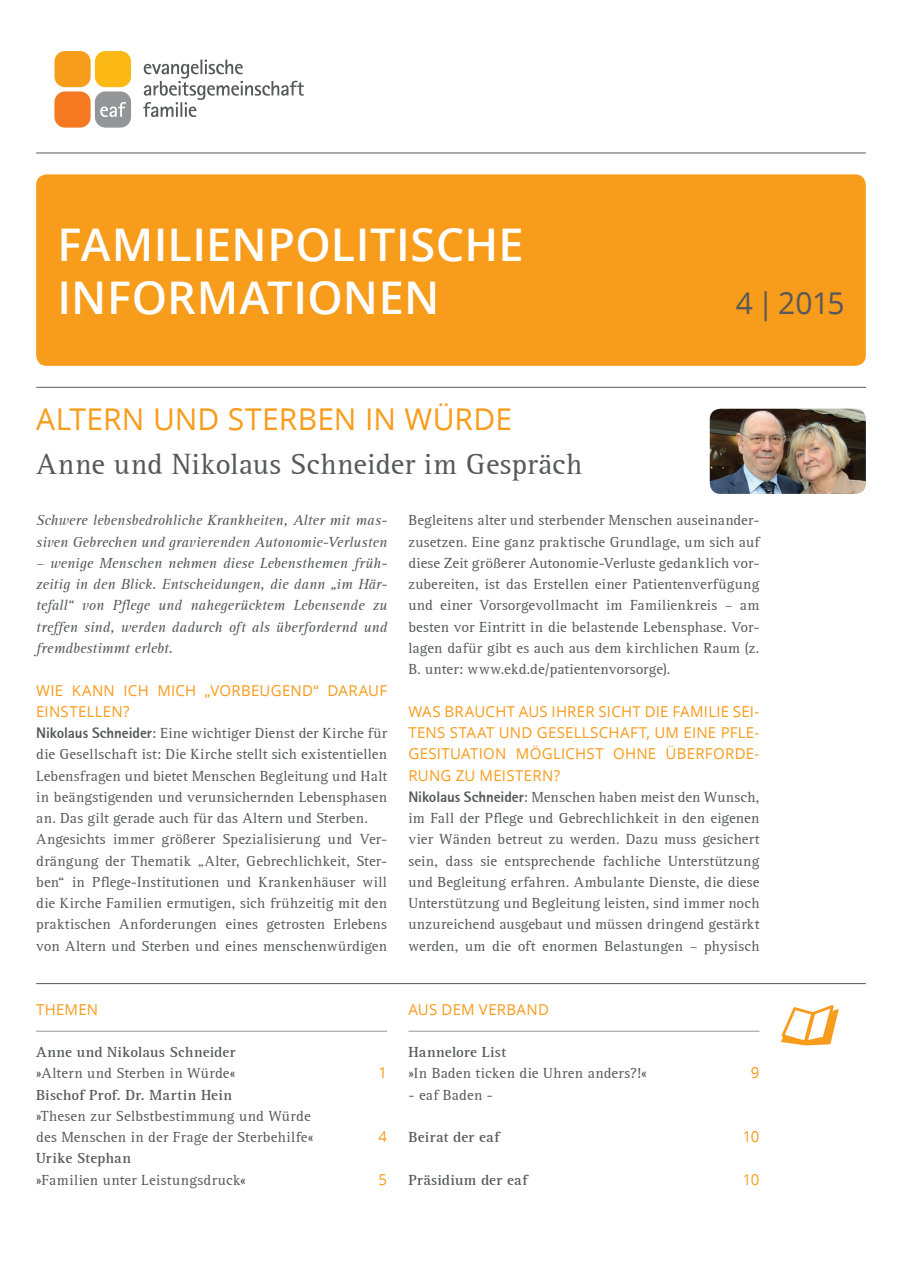
<style>
.page{position:relative;width:902px;height:1272px;background:#fff}
.page>*{position:absolute;margin:0;border:0;box-sizing:border-box;transform-origin:0 0}
.t1{font:600 45px/52.5px "Open Sans";letter-spacing:.01em;color:#fff}
.t2{font:30px "Rotis Serif";letter-spacing:.01em;color:#57585a}
.t3{font:30px "Open Sans";letter-spacing:.005em;color:#f89c1c}
.t4{font:30px "Open Sans";color:#57585a}
.t5{font:15px/21.3px "Rotis Serif";letter-spacing:.015em;color:#57585a}
.t6{font:italic 15px/21.3px "Rotis Serif";color:#57585a}
.t7{font:15px/21.3px "Open Sans";letter-spacing:.02em;color:#f89c1c}
.t8{font:700 15px "Rotis Serif";letter-spacing:.015em;color:#57585a}
.s1{font-family:"Rotis Sans Serif";font-weight:800}
</style>
<div class="page">
<hr style="left:36px;top:387px;width:829px;height:1px;background:#57585a">
<hr style="left:36px;top:153px;width:829px;height:1px;background:#57585a">
<hr style="left:36px;top:983px;width:829px;height:1px;background:#57585a">
<div style="left:36px;top:174px;width:829px;height:192px;background:#f89c1c;border-radius:11px"></div>
<svg style="left:780px;top:1005px;width:58px;height:41px"></svg>
<hr style="left:36px;top:1030px;width:351px;height:1px;background:#939598">
<hr style="left:408px;top:1030px;width:351px;height:1px;background:#939598">
<img style="left:709px;top:409px;width:156px;height:85px">
<svg style="left:143px;top:60px;width:161px;height:57px"></svg>
<svg style="left:54px;top:51px;width:78px;height:77px"></svg>
<h1 class="t1" style="left:57px;top:220px;width:467px">FAMILIENPOLITISCHE<br>INFORMATIONEN</h1>
<h2 class="t3" style="left:36px;top:403px;width:477px">ALTERN UND STERBEN IN WÜ RDE</h2>
<h2 class="t2" style="left:36px;top:447px;width:547px">Anne und Nikolaus Schneider im Gespräch</h2>
<h2 class="t4" style="left:735px;top:287px;width:110px">4 | 2015</h2>
<p class="t6" style="left:36px;top:510px;width:352px">Schwere lebensbedrohliche Krankheiten, Alter mit mas&shy;siven Gebrechen und gravierenden Autonomie-Verlusten</p>
<p class="t6" style="left:36px;top:553px;width:352px;text-align:justify">– wenige Menschen nehmen diese Lebensthemen früh&shy;zeitig in den Blick. Entscheidungen, die dann „im Här&shy;tefall“ von Pflege und nahegerücktem Lebensende zu treffen sind, werden dadurch oft als überfordernd und fremdbestimmt erlebt.</p>
<p class="t7" style="left:36px;top:680px;width:352px">WIE KANN ICH MICH „VORBEUGEND“ DARAUF<br>EINSTELLEN?</p>
<p class="t5" style="left:36px;top:723px;width:352px"><span class="s1">Nikolaus Schneider</span>: Eine wichtiger Dienst der Kirche für die Gesellschaft ist: Die Kirche stellt sich existentiellen Lebensfragen und bietet Menschen Begleitung und Halt in beängstigenden und verunsichernden Lebensphasen an. Das gilt gerade auch für das Altern und Sterben.<br>Angesichts immer größerer Spezialisierung und Ver&shy;drängung der Thematik „Alter, Gebrechlichkeit, Ster&shy;ben“ in Pflege-Institutionen und Krankenhäuser will die Kirche Familien ermutigen, sich frühzeitig mit den praktischen Anforderungen eines getrosten Erlebens von Altern und Sterben und eines menschenwürdigen</p>
<p class="t7" style="left:36px;top:999px;width:12px">THEMEN</p>
<p class="t8" style="left:36px;top:1043px;width:201px">Anne und Nikolaus Schneider</p>
<p class="t5" style="left:36px;top:1063px;width:201px">»Altern und Sterben in Würde«</p>
<p class="t7" style="left:378px;top:1062px;width:10px">1</p>
<p class="t8" style="left:36px;top:1085px;width:197px">Bischof Prof. Dr. Martin Hein</p>
<p class="t5" style="left:36px;top:1105px;width:279px">»Thesen zur Selbstbestimmung und Würde des Menschen in der Frage der Sterbehilfe«</p>
<p class="t7" style="left:378px;top:1126px;width:10px">4</p>
<p class="t8" style="left:36px;top:1149px;width:96px">Urike Stephan</p>
<p class="t5" style="left:36px;top:1169px;width:211px">»Familien unter Leistungsdruck«</p>
<p class="t7" style="left:378px;top:1169px;width:10px">5</p>
<p class="t5" style="left:408px;top:510px;width:352px;text-align:justify">Begleitens alter und sterbender Menschen auseinander&shy;zusetzen. Eine ganz praktische Grundlage, um sich auf diese Zeit größerer Autonomie-Verluste gedanklich vor&shy;zubereiten, ist das Erstellen einer Patientenverfügung und einer Vorsorgevollmacht im Familienkreis – am besten vor Eintritt in die belastende Lebensphase. Vor&shy;lagen dafür gibt es auch aus dem kirchlichen Raum (z.<br>B. unter: www.ekd.de/patientenvorsorge).</p>
<p class="t7" style="left:408px;top:701px;width:352px;text-align:justify">WAS BRAUCHT AUS I HRER SICHT DIE FAMILIE SEI-TENS STAAT UND GESELLSCHAFT, UM EINE PFLE-GESITUATION MÖGLICHST OHNE ÜBERFORDE-RUNG ZU MEISTERN?</p>
<p class="t5" style="left:408px;top:786px;width:352px;text-align:justify"><span class="s1">Nikolaus Schneider</span>: Menschen haben meist den Wunsch, im Fall der Pflege und Gebrechlichkeit in den eigenen vier Wänden betreut zu werden. Dazu muss gesichert sein, dass sie entsprechende fachliche Unterstützung und Begleitung erfahren. Ambulante Dienste, die diese Unterstützung und Begleitung leisten, sind immer noch unzureichend ausgebaut und müssen dringend gestärkt werden, um die oft enormen Belastungen – physisch</p>
<p class="t7" style="left:408px;top:999px;width:11px">AUS</p>
<p class="t7" style="left:441px;top:999px;width:12px">DEM</p>
<p class="t7" style="left:479px;top:999px;width:11px">VERBAND</p>
<p class="t8" style="left:408px;top:1043px;width:99px">Hannelore List</p>
<p class="t5" style="left:408px;top:1063px;width:240px">»In Baden ticken die Uhren anders?!«</p>
<p class="t7" style="left:750px;top:1062px;width:10px">9</p>
<p class="t5" style="left:408px;top:1084px;width:86px">- eaf Baden -</p>
<p class="t8" style="left:408px;top:1128px;width:92px">Beirat der eaf</p>
<p class="t7" style="left:742px;top:1126px;width:18px">10</p>
<p class="t8" style="left:408px;top:1170px;width:120px">Präsidium der eaf</p>
<p class="t7" style="left:742px;top:1169px;width:18px">10</p>
</div>
